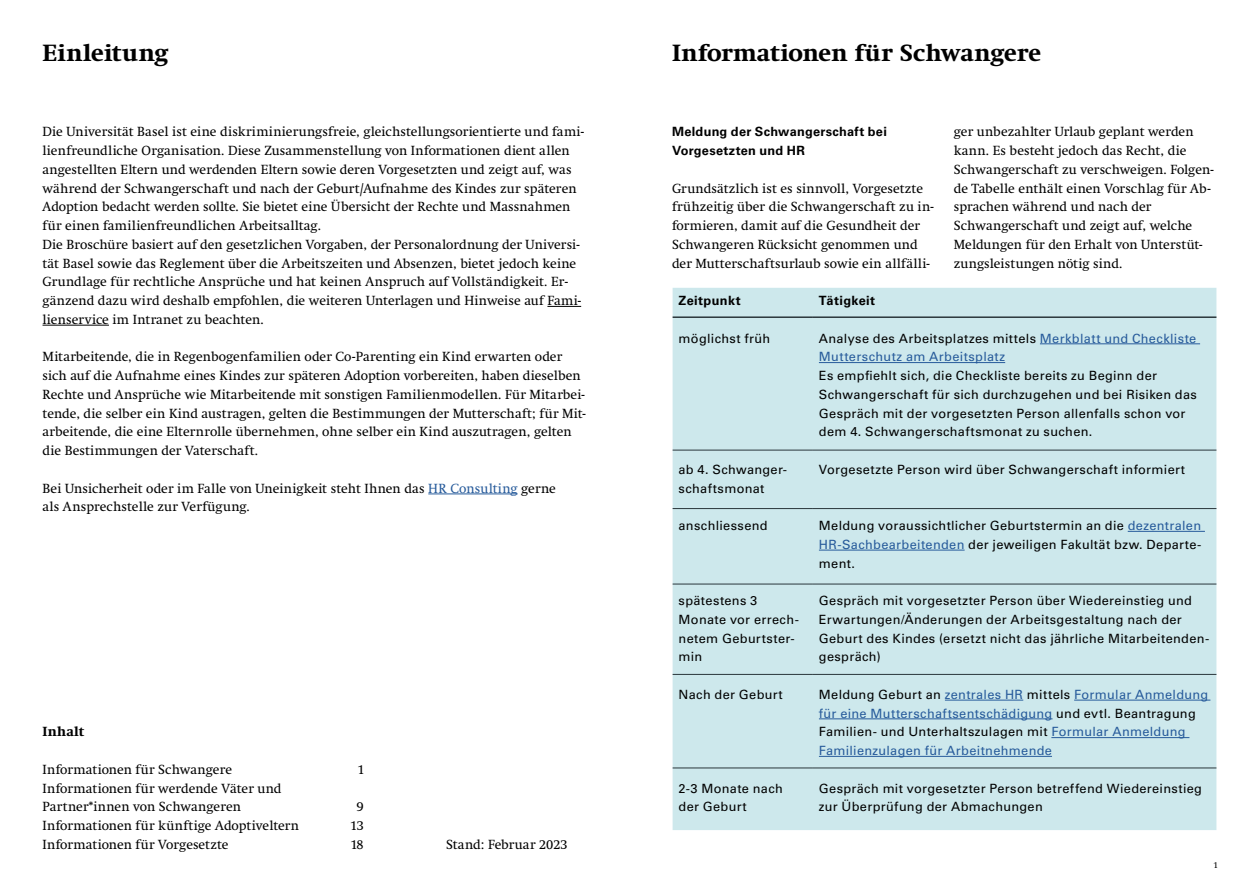
<style>
.page{position:relative;width:1259px;height:893px;background:#fff}
.page>*{position:absolute;margin:0;border:0;box-sizing:border-box;transform-origin:0 0}
.t1{font:700 24px "Swift Neue LT Pro";letter-spacing:.01em;color:#000}
.t2{font:13.5px/18.8px "Swift Neue LT Pro";letter-spacing:.01em;color:#000}
.t3{font:700 13.5px "Swift Neue LT Pro";letter-spacing:.02em;color:#000}
.t4{font:12.75px/18.8px "Univers LT Std";letter-spacing:.025em;color:#000}
.t5{font:12.75px/18.8px "Univers LT Std";letter-spacing:.025em;color:#275b9b}
.t6{font:700 12.75px/18.8px "Univers LT Std";letter-spacing:.025em;color:#000}
.t7{font:9px "Swift Neue LT Pro";color:#000}
.s1{color:#275b9b}
.s2{color:#000}
</style>
<div class="page">
<hr style="left:547px;top:306px;width:34px;height:1px;background:#000">
<hr style="left:43px;top:325px;width:66px;height:1px;background:#000">
<hr style="left:428px;top:494px;width:89px;height:1px;background:#275b9b">
<div style="left:672px;top:288px;width:544px;height:542px;background:#cde8ec"></div>
<hr style="left:672px;top:316px;width:141px;height:2px;background:#2a363b">
<hr style="left:813px;top:316px;width:403px;height:2px;background:#2a363b">
<hr style="left:672px;top:450px;width:141px;height:1px;background:#2a363b">
<hr style="left:813px;top:450px;width:403px;height:1px;background:#2a363b">
<hr style="left:672px;top:508px;width:141px;height:1px;background:#2a363b">
<hr style="left:813px;top:508px;width:403px;height:1px;background:#2a363b">
<hr style="left:672px;top:584px;width:141px;height:1px;background:#2a363b">
<hr style="left:813px;top:584px;width:403px;height:1px;background:#2a363b">
<hr style="left:672px;top:674px;width:141px;height:1px;background:#2a363b">
<hr style="left:813px;top:674px;width:403px;height:1px;background:#2a363b">
<hr style="left:672px;top:768px;width:141px;height:1px;background:#2a363b">
<hr style="left:813px;top:768px;width:403px;height:1px;background:#2a363b">
<hr style="left:1040px;top:343px;width:160px;height:1px;background:#275b9b">
<hr style="left:819px;top:362px;width:186px;height:1px;background:#275b9b">
<hr style="left:1127px;top:531px;width:78px;height:1px;background:#275b9b">
<hr style="left:819px;top:550px;width:145px;height:1px;background:#275b9b">
<hr style="left:945px;top:700px;width:78px;height:1px;background:#275b9b">
<hr style="left:1074px;top:700px;width:136px;height:1px;background:#275b9b">
<hr style="left:819px;top:718px;width:233px;height:1px;background:#275b9b">
<hr style="left:1051px;top:737px;width:138px;height:1px;background:#275b9b">
<hr style="left:819px;top:756px;width:233px;height:1px;background:#275b9b">
<h1 class="t1" style="left:43px;top:39px;width:127px">Einleitung</h1>
<p class="t2" style="left:43px;top:122px;width:543px">Die Universität Basel ist eine diskriminierungsfreie, gleichstellungsorientierte und fami&shy;lienfreundliche Organisation. Diese Zusammenstellung von Informationen dient allen angestellten Eltern und werdenden Eltern sowie deren Vorgesetzten und zeigt auf, was während der Schwangerschaft und nach der Geburt/Aufnahme des Kindes zur späteren Adoption bedacht werden sollte. Sie bietet eine Übersicht der Rechte und Massnahmen für einen familienfreundlichen Arbeitsalltag.<br>Die Broschüre basiert auf den gesetzlichen Vorgaben, der Personalordnung der Universi&shy;tät Basel sowie das Reglement über die Arbeitszeiten und Absenzen, bietet jedoch keine Grundlage für rechtliche Ansprüche und hat keinen Anspruch auf Vollständigkeit. Er&shy;gänzend dazu wird deshalb empfohlen, die weiteren Unterlagen und Hinweise auf Fami&shy;lienservice im Intranet zu beachten.</p>
<p class="t2" style="left:43px;top:347px;width:544px">Mitarbeitende, die in Regenbogenfamilien oder Co-Parenting ein Kind erwarten oder sich auf die Aufnahme eines Kindes zur späteren Adoption vorbereiten, haben dieselben Rechte und Ansprüche wie Mitarbeitende mit sonstigen Familienmodellen. Für Mitarbei&shy;tende, die selber ein Kind austragen, gelten die Bestimmungen der Mutterschaft; für Mit&shy;arbeitende, die eine Elternrolle übernehmen, ohne selber ein Kind auszutragen, gelten die Bestimmungen der Vaterschaft.</p>
<p class="t2" style="left:43px;top:479px;width:515px">Bei Unsicherheit oder im Falle von Uneinigkeit steht Ihnen das <span class="s1">HR Consulting</span> gerne als Ansprechstelle zur Verfügung.</p>
<p class="t3" style="left:43px;top:724px;width:43px">Inhalt</p>
<p class="t2" style="left:43px;top:760px;width:191px">Informationen für Schwangere</p>
<p class="t2" style="left:358px;top:760px;width:7px">1</p>
<p class="t2" style="left:43px;top:779px;width:240px">Informationen für werdende Väter und<br>Partner*innen von Schwangeren</p>
<p class="t2" style="left:356px;top:797px;width:9px">9</p>
<p class="t2" style="left:43px;top:816px;width:258px">Informationen für künftige Adoptiveltern</p>
<p class="t2" style="left:351px;top:816px;width:14px">13</p>
<p class="t2" style="left:43px;top:835px;width:188px">Informationen für Vorgesetzte</p>
<p class="t2" style="left:351px;top:835px;width:14px">18</p>
<p class="t2" style="left:446px;top:835px;width:123px">Stand: Februar 2023</p>
<h1 class="t1" style="left:672px;top:39px;width:371px">Informationen für Schwangere</h1>
<p class="t6" style="left:672px;top:123px;width:216px">Meldung der Schwangerschaft bei<br>Vorgesetzten und HR</p>
<p class="t2" style="left:672px;top:179px;width:263px">Grundsätzlich ist es sinnvoll, Vorgesetzte frühzeitig über die Schwangerschaft zu in&shy;formieren, damit auf die Gesundheit der Schwangeren Rücksicht genommen und der Mutterschaftsurlaub sowie ein allfälli-</p>
<p class="t2" style="left:954px;top:122px;width:261px">ger unbezahlter Urlaub geplant werden kann. Es besteht jedoch das Recht, die Schwangerschaft zu verschweigen. Folgen&shy;de Tabelle enthält einen Vorschlag für Ab&shy;sprachen während und nach der Schwangerschaft und zeigt auf, welche Meldungen für den Erhalt von Unterstüt&shy;zungsleistungen nötig sind.</p>
<p class="t6" style="left:678px;top:291px;width:64px">Zeitpunkt</p>
<p class="t6" style="left:819px;top:291px;width:58px">Tätigkeit</p>
<p class="t4" style="left:678px;top:329px;width:93px">möglichst früh</p>
<p class="t5" style="left:819px;top:329px;width:379px"><span class="s2">Analyse des Arbeitsplatzes mittels</span> Merkblatt und Checkliste<br>Mutterschutz am Arbeitsplatz</p>
<p class="t4" style="left:819px;top:366px;width:379px">Es empfiehlt sich, die Checkliste bereits zu Beginn der Schwangerschaft für sich durchzugehen und bei Risiken das Gespräch mit der vorgesetzten Person allenfalls schon vor dem 4. Schwangerschaftsmonat zu suchen.</p>
<p class="t4" style="left:678px;top:460px;width:110px">ab 4. Schwanger&shy;schaftsmonat</p>
<p class="t4" style="left:819px;top:460px;width:368px">Vorgesetzte Person wird über Schwangerschaft informiert</p>
<p class="t4" style="left:678px;top:516px;width:91px">anschliessend</p>
<p class="t4" style="left:819px;top:516px;width:384px;text-align:justify">Meldung voraussichtlicher Geburtstermin an die <span class="s1">dezentralen HR-Sachbearbeitenden</span> der jeweiligen Fakultät bzw. Departe&shy;ment.</p>
<p class="t4" style="left:678px;top:591px;width:122px">spätestens 3<br>Monate vor errech&shy;netem Geburtster&shy;min</p>
<p class="t4" style="left:819px;top:591px;width:392px">Gespräch mit vorgesetzter Person über Wiedereinstieg und Erwartungen/Änderungen der Arbeitsgestaltung nach der Geburt des Kindes (ersetzt nicht das jährliche Mitarbeitenden&shy;gespräch)</p>
<p class="t4" style="left:678px;top:685px;width:106px">Nach der Geburt</p>
<p class="t5" style="left:819px;top:685px;width:391px"><span class="s2">Meldung Geburt an</span> zentrales HR <span class="s2">mittels</span> Formular Anmeldung für eine Mutterschaftsentschädigung <span class="s2">und evtl. Beantragung Familien- und Unterhaltszulagen mit</span> Formular Anmeldung Familienzulagen für Arbeitnehmende</p>
<p class="t4" style="left:678px;top:779px;width:106px">2-3 Monate nach der Geburt</p>
<p class="t4" style="left:819px;top:779px;width:385px">Gespräch mit vorgesetzter Person betreffend Wiedereinstieg zur Überprüfung der Abmachungen</p>
<p class="t7" style="left:1213px;top:859px;width:5px">1</p>
</div>
